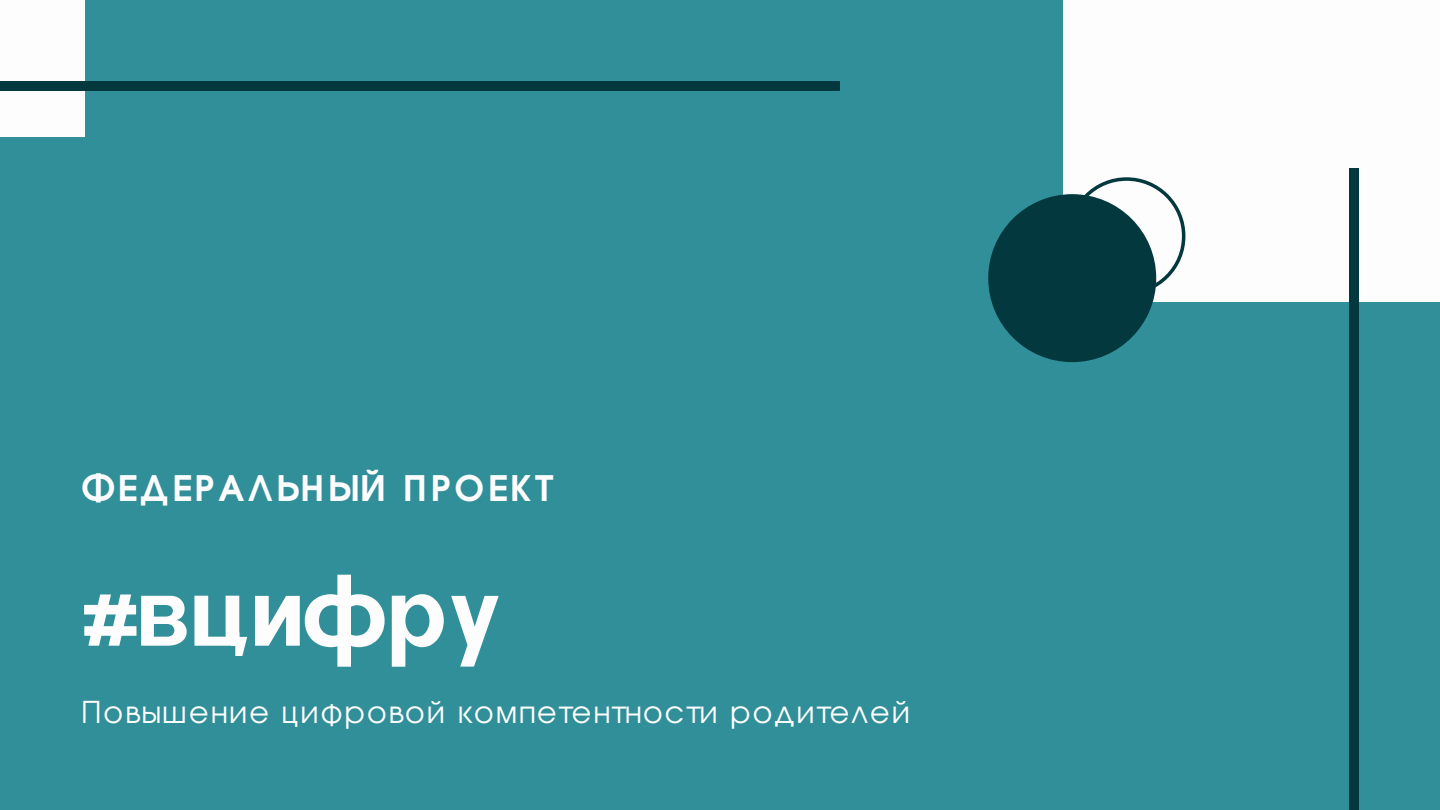
<style>
.page{position:relative;width:1440px;height:810px;background:#318f9a}
.page>*{position:absolute;margin:0;border:0;box-sizing:border-box;transform-origin:0 0}
.t1{font:100px "CAT Neuzeit";letter-spacing:-.01em;color:#fdfdfd}
.t2{font:700 35px "Te X Gyre Adventor";letter-spacing:.11em;color:#fdfdfd}
.t3{font:30px "Te X Gyre Adventor";letter-spacing:.07em;color:#fdfdfd}
</style>
<div class="page">
<div style="left:1063px;top:0;width:377px;height:301px;background:#fdfdfd"></div>
<div style="left:988px;top:194px;width:168px;height:168px;background:#04383f;border-radius:50%"></div>
<svg style="left:1068px;top:177px;width:117px;height:118px"></svg>
<div style="left:1350px;top:168px;width:9px;height:642px;background:#04383f"></div>
<div style="left:0;top:0;width:85px;height:137px;background:#fdfdfd"></div>
<div style="left:0;top:81px;width:840px;height:10px;background:#04383f"></div>
<p class="t2" style="left:81px;top:457px;width:470px">ФЕДЕРАЛЬНЫЙ ПРОЕКТ</p>
<h1 class="t1" style="left:81px;top:548px;width:421px">#вцифру</h1>
<p class="t3" style="left:81px;top:689px;width:831px">Повышение цифровой компетентности родителей</p>
</div>
